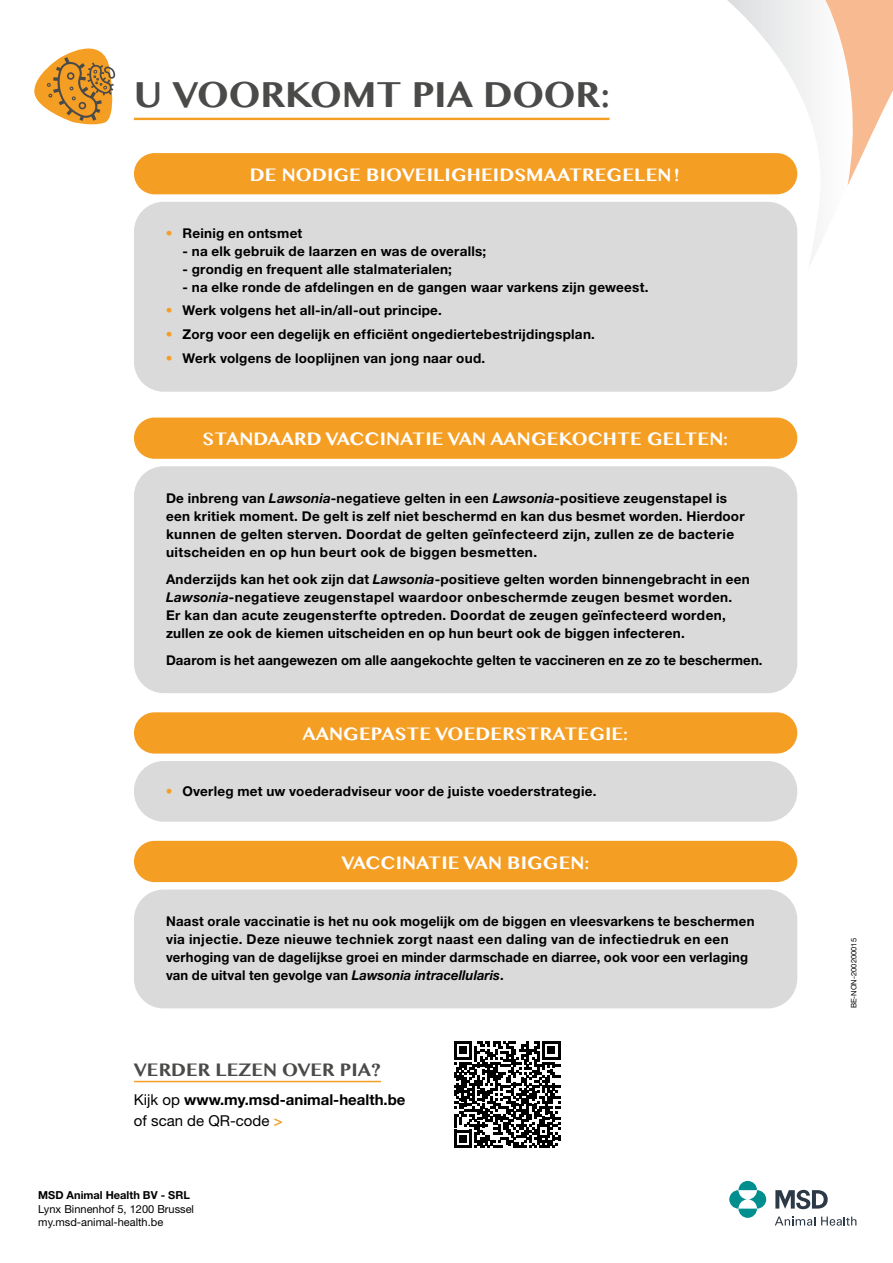
<style>
.page{position:relative;width:893px;height:1263px;background:#fff}
.page>*{position:absolute;margin:0;border:0;box-sizing:border-box;transform-origin:0 0}
.t1{font:700 41.85px "Khmer MN";letter-spacing:-.005em;color:#4a4a49}
.t2{font:700 21px "Khmer MN";letter-spacing:.005em;color:#fff}
.t3{font:700 21px "Khmer MN";color:#4a4a49}
.t4{font:700 15px/21px "Helvetica Neue LT Std";color:#000}
.t5{font:700 13.5px/18px "Helvetica Neue LT Std";letter-spacing:.02em;color:#000}
.t6{font:10.95px/13.2px "Helvetica Neue LT Std";color:#000}
.t7{font:700 10.95px "Helvetica Neue LT Std";color:#000}
.t8{font:7.5px "Helvetica Neue LT Std";letter-spacing:.005em;color:#000}
.s1{color:#f59e24}
.s2{font-style:italic}
.s3{font-weight:400}
.s4{font-weight:500;color:#f59e24}
</style>
<div class="page">
<svg style="left:729px;top:1181px;width:37px;height:37px"></svg>
<svg style="left:775px;top:1190px;width:53px;height:19px"></svg>
<svg style="left:821px;top:1216px;width:35px;height:10px"></svg>
<svg style="left:775px;top:1216px;width:40px;height:10px"></svg>
<hr style="left:134px;top:118px;width:475px;height:2px;background:#f59e24">
<div style="left:134px;top:202px;width:663px;height:190px;background:#dadada;border-radius:30px"></div>
<div style="left:134px;top:761px;width:663px;height:61px;background:#dadada;border-radius:30px"></div>
<div style="left:134px;top:466px;width:663px;height:227px;background:#dadada;border-radius:30px"></div>
<div style="left:134px;top:889px;width:663px;height:119px;background:#dadada;border-radius:30px"></div>
<div style="left:134px;top:153px;width:663px;height:41px;background:#f59e24;border-radius:21px"></div>
<div style="left:134px;top:712px;width:663px;height:41px;background:#f59e24;border-radius:21px"></div>
<div style="left:134px;top:418px;width:663px;height:41px;background:#f59e24;border-radius:21px"></div>
<div style="left:134px;top:841px;width:663px;height:41px;background:#f59e24;border-radius:21px"></div>
<hr style="left:134px;top:1081px;width:247px;height:1px;background:#f59e24">
<svg style="left:454px;top:1041px;width:106px;height:107px"></svg>
<svg style="left:727px;top:0;width:87px;height:268px"></svg>
<svg style="left:825px;top:0;width:68px;height:186px"></svg>
<svg style="left:34px;top:48px;width:82px;height:77px"></svg>
<h1 class="t1" style="left:134px;top:68px;width:477px">U VOORKOMT PIA DOOR:</h1>
<h2 class="t2" style="left:250px;top:161px;width:431px">DE NODIGE BIOVEILIGHEIDSMAATREGELEN!</h2>
<p class="t5" style="left:166px;top:224px;width:138px"><span class="s1">•</span> Reinig en ontsmet</p>
<p class="t5" style="left:182px;top:242px;width:305px">- na elk gebruik de laarzen en was de overalls;</p>
<p class="t5" style="left:182px;top:260px;width:271px">- grondig en frequent alle stalmaterialen;</p>
<p class="t5" style="left:182px;top:278px;width:468px">- na elke ronde de afdelingen en de gangen waar varkens zijn geweest.</p>
<p class="t5" style="left:166px;top:301px;width:278px"><span class="s1">•</span> Werk volgens het all-in/all-out principe.</p>
<p class="t5" style="left:166px;top:325px;width:431px"><span class="s1">•</span> Zorg voor een degelijk en efficiënt ongediertebestrijdingsplan.</p>
<p class="t5" style="left:166px;top:349px;width:321px"><span class="s1">•</span> Werk volgens de looplijnen van jong naar oud.</p>
<h2 class="t2" style="left:203px;top:426px;width:527px">STANDAARD VACCINATIE VAN AANGEKOCHTE GELTEN:</h2>
<p class="t5" style="left:166px;top:489px;width:580px">De inbreng van <span class="s2">Lawsonia</span>-negatieve gelten in een <span class="s2">Lawsonia</span>-positieve zeugenstapel is een kritiek moment. De gelt is zelf niet beschermd en kan dus besmet worden. Hierdoor kunnen de gelten sterven. Doordat de gelten geïnfecteerd zijn, zullen ze de bacterie uitscheiden en op hun beurt ook de biggen besmetten.</p>
<p class="t5" style="left:166px;top:570px;width:585px">Anderzijds kan het ook zijn dat <span class="s2">Lawsonia</span>-positieve gelten worden binnengebracht in een <span class="s2">Lawsonia</span>-negatieve zeugenstapel waardoor onbeschermde zeugen besmet worden.<br>Er kan dan acute zeugensterfte optreden. Doordat de zeugen geïnfecteerd worden, zullen ze ook de kiemen uitscheiden en op hun beurt ook de biggen infecteren.</p>
<p class="t5" style="left:166px;top:651px;width:598px">Daarom is het aangewezen om alle aangekochte gelten te vaccineren en ze zo te beschermen.</p>
<h2 class="t2" style="left:303px;top:721px;width:327px">AANGEPASTE VOEDERSTRATEGIE:</h2>
<p class="t5" style="left:166px;top:782px;width:432px"><span class="s1">•</span> Overleg met uw voederadviseur voor de juiste voederstrategie.</p>
<h2 class="t2" style="left:341px;top:849px;width:249px">VACCINATIE VAN BIGGEN:</h2>
<p class="t5" style="left:166px;top:912px;width:590px">Naast orale vaccinatie is het nu ook mogelijk om de biggen en vleesvarkens te beschermen via injectie. Deze nieuwe techniek zorgt naast een daling van de infectiedruk en een verhoging van de dagelijkse groei en minder darmschade en diarree, ook voor een verlaging van de uitval ten gevolge van <span class="s2">Lawsonia intracellularis</span>.</p>
<h2 class="t3" style="left:134px;top:1056px;width:249px">VERDER LEZEN OVER PIA?</h2>
<p class="t4" style="left:134px;top:1089px;width:273px"><span class="s3">Kijk op</span> www.my.msd-animal-health.be <span class="s3">of scan de QR-code</span> <span class="s4">&gt;</span></p>
<p class="t7" style="left:38px;top:1188px;width:153px">MSD Animal Health BV - SRL</p>
<p class="t6" style="left:38px;top:1202px;width:157px">Lynx Binnenhof 5, 1200 Brussel my.msd-animal-health.be</p>
<p class="t8" style="left:849px;top:1008px;width:72px;rotate:-90deg">BE-NON-200200015</p>
</div>
